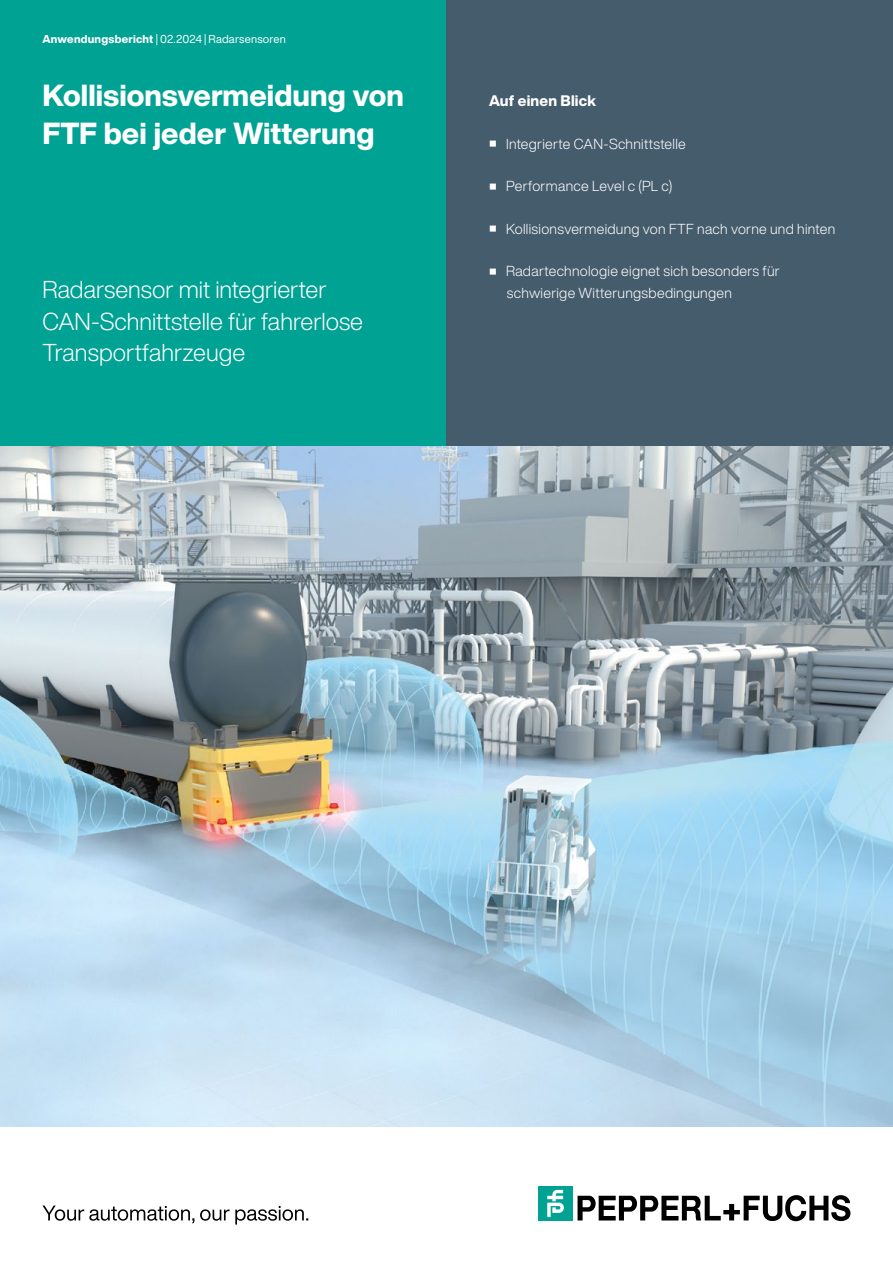
<style>
.page{position:relative;width:893px;height:1263px;background:#fff}
.page>*{position:absolute;margin:0;border:0;box-sizing:border-box;transform-origin:0 0}
.t1{font:800 30px/37.2px "Helvetica Now Display";color:#fff}
.t2{font:300 24px/32px "Helvetica Now Display";color:#fff}
.t3{font:800 15px "Helvetica Now Display";letter-spacing:.01em;color:#fff}
.t4{font:300 14.25px/21.3px "Helvetica Now Display";letter-spacing:.02em;color:#fff}
.t5{font:11.25px "Helvetica Now Display";letter-spacing:.02em;color:#fff}
.s1{font-weight:800}
</style>
<div class="page">
<svg style="left:42px;top:1205px;width:266px;height:19px"></svg>
<svg style="left:578px;top:1195px;width:273px;height:26px"></svg>
<div style="left:539px;top:1186px;width:34px;height:34px;background:#00a294"></div>
<svg style="left:547px;top:1190px;width:17px;height:27px"></svg>
<div style="left:0;top:0;width:446px;height:446px;background:#00a294"></div>
<div style="left:446px;top:0;width:447px;height:446px;background:#455c6d"></div>
<img style="left:0;top:446px;width:893px;height:681px">
<p class="t5" style="left:43px;top:31px;width:245px"><span class="s1">Anwendungsbericht</span> | 02.2024 | Radarsensoren</p>
<h1 class="t1" style="left:43px;top:77px;width:363px">Kollisionsvermeidung von<br>FTF bei jeder Witterung</h1>
<h2 class="t2" style="left:43px;top:273px;width:322px">Radarsensor mit integrierter<br>CAN-Schnittstelle für fahrerlose<br>Transportfahrzeuge</h2>
<p class="t3" style="left:489px;top:91px;width:109px">Auf einen Blick</p>
<p class="t4" style="left:490px;top:133px;width:197px"><sup>■</sup> Integrierte CAN-Schnittstelle</p>
<p class="t4" style="left:490px;top:176px;width:184px"><sup>■</sup> Performance Level c (PL c)</p>
<p class="t4" style="left:490px;top:218px;width:347px"><sup>■</sup> Kollisionsvermeidung von FTF nach vorne und hinten</p>
<p class="t4" style="left:507px;top:261px;width:274px;text-indent:-17px"><sup>■</sup> Radartechnologie eignet sich besonders für schwierige Witterungsbedingungen</p>
</div>
